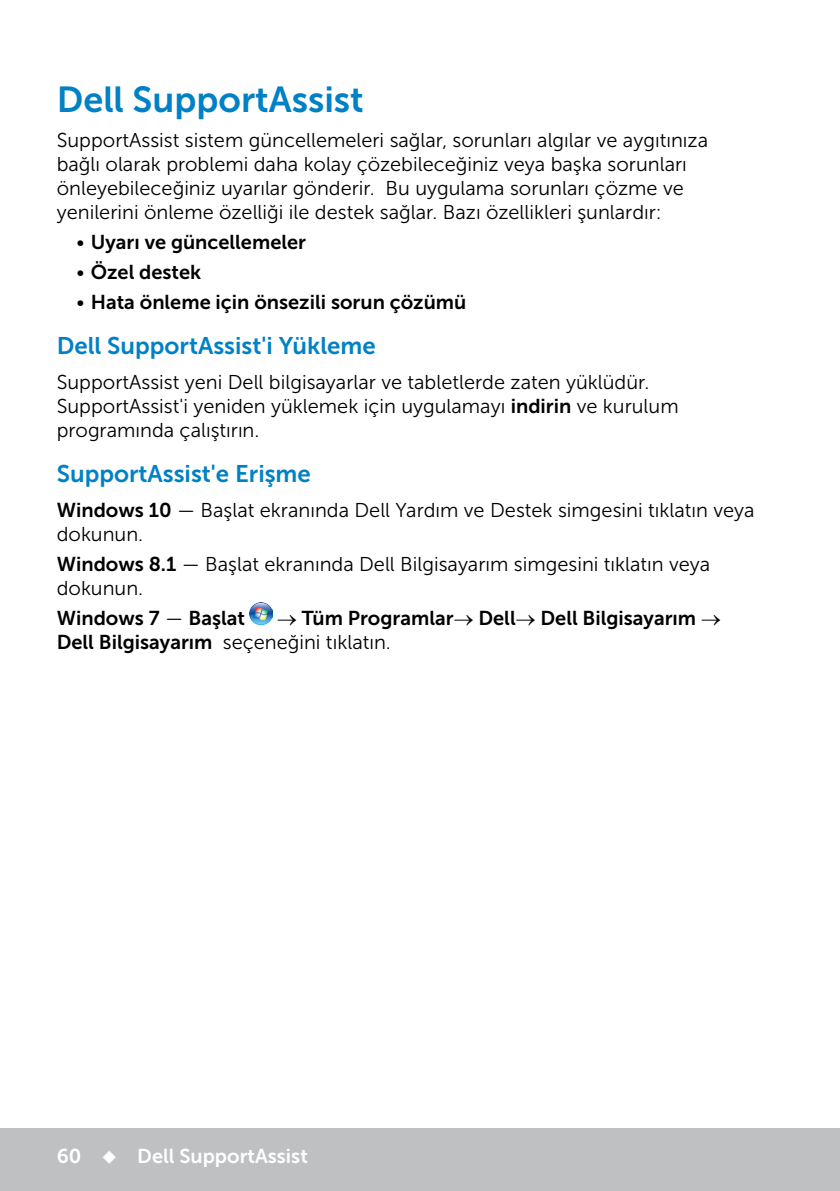
<style>
.page{position:relative;width:840px;height:1191px;background:#fff}
.page>*{position:absolute;margin:0;border:0;box-sizing:border-box;transform-origin:0 0}
.Head1{font:36px "Museo Sans For Dell 700";color:#0081c6}
.Head2{font:24px "Museo Sans For Dell 700";color:#0081c6}
.Paragraph{font:20px/24px "Museo Sans For Dell 300";color:#000}
.Table_Paragraph{font:20px/24px "Museo Sans For Dell 700";color:#000}
.Page_No_L{font:20px "Museo Sans For Dell 700";color:#fff}
.s1{font-family:"Museo Sans For Dell 300"}
.s2{font-family:"Museo Sans For Dell 700"}
</style>
<div class="page">
<div style="left:0;top:1128px;width:839px;height:63px;background:#bec0c2"></div>
<img style="left:250px;top:602px;width:22px;height:22px">
<p class="Head1" style="left:57px;top:80px;width:308px">Dell SupportAssist</p>
<p class="Paragraph" style="left:57px;top:129px;width:652px">SupportAssist sistem güncellemeleri sağlar, sorunları algılar ve aygıtınıza bağlı olarak problemi daha kolay çözebileceğiniz veya başka sorunları önleyebileceğiniz uyarılar gönderir. Bu uygulama sorunları çözme ve yenilerini önleme özelliği ile destek sağlar. Bazı özellikleri şunlardır:</p>
<p class="Table_Paragraph" style="left:77px;top:230px;width:231px"><span class="s1">•</span> Uyarı ve güncellemeler</p>
<p class="Table_Paragraph" style="left:77px;top:260px;width:126px"><span class="s1">•</span> Özel destek</p>
<p class="Table_Paragraph" style="left:77px;top:289px;width:391px"><span class="s1">•</span> Hata önleme için önsezili sorun çözümü</p>
<p class="Head2" style="left:57px;top:332px;width:320px">Dell SupportAssist'i Yükleme</p>
<p class="Paragraph" style="left:57px;top:370px;width:623px">SupportAssist yeni Dell bilgisayarlar ve tabletlerde zaten yüklüdür.<br>SupportAssist'i yeniden yüklemek için uygulamayı <span class="s2">indirin</span> ve kurulum programında çalıştırın.</p>
<p class="Head2" style="left:57px;top:460px;width:255px">SupportAssist'e Erişme</p>
<p class="Paragraph" style="left:57px;top:498px;width:699px"><span class="s2">Windows 10</span> — Başlat ekranında Dell Yardım ve Destek simgesini tıklatın veya dokunun.</p>
<p class="Paragraph" style="left:57px;top:552px;width:654px"><span class="s2">Windows 8.1</span> — Başlat ekranında Dell Bilgisayarım simgesini tıklatın veya dokunun.</p>
<p class="Table_Paragraph" style="left:57px;top:605px;width:190px">Windows 7 <span class="s1">—</span> Başlat</p>
<p class="Table_Paragraph" style="left:57px;top:605px;width:665px;text-indent:220px">→ Tüm Programlar→ Dell→ Dell Bilgisayarım →<br>Dell Bilgisayarım <span class="s1">seçeneğini tıklatın.</span></p>
<p class="Page_No_L" style="left:57px;top:1144px;width:252px">60 ◆ Dell SupportAssist</p>
</div>
